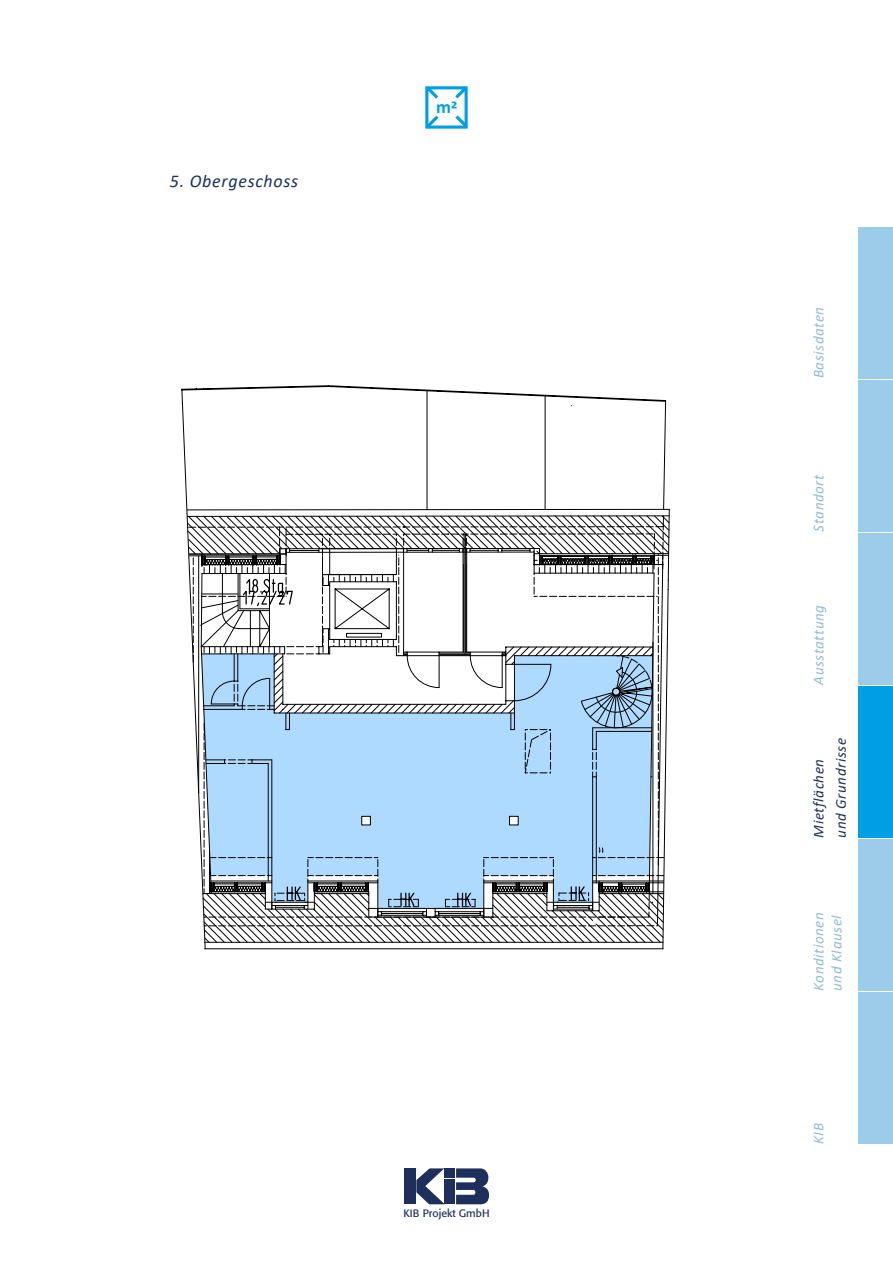
<style>
.page{position:relative;width:893px;height:1263px;background:#fff}
.page>*{position:absolute;margin:0;border:0;box-sizing:border-box;transform-origin:0 0}
.t1{font:700 18.45px "Calibri";color:#009fe3}
.t2{font:italic 18px "Calibri";letter-spacing:.04em;color:#1d305c}
.t3{font:italic 15px/18px "Calibri";letter-spacing:.04em;color:#91bcd8}
.t4{font:italic 15px/22.2px "Calibri";letter-spacing:.04em;color:#1d305c}
.t5{font:10.65px "Formata BQ";color:#1d305c}
</style>
<div class="page">
<svg style="left:456px;top:1168px;width:33px;height:36px"></svg>
<div style="left:404px;top:1168px;width:12px;height:36px;background:#1d305c"></div>
<svg style="left:416px;top:1168px;width:28px;height:36px"></svg>
<div style="left:444px;top:1179px;width:11px;height:25px;background:#1d305c"></div>
<div style="left:444px;top:1168px;width:11px;height:10px;background:#1d305c"></div>
<svg style="left:181px;top:385px;width:489px;height:565px"></svg>
<div style="left:425px;top:86px;width:43px;height:43px;border:3px solid #009fe3"></div>
<svg style="left:425px;top:112px;width:17px;height:17px"></svg>
<svg style="left:452px;top:86px;width:16px;height:16px"></svg>
<svg style="left:425px;top:86px;width:17px;height:16px"></svg>
<svg style="left:452px;top:112px;width:16px;height:17px"></svg>
<div style="left:859px;top:992px;width:34px;height:152px;background:#9dcbea"></div>
<div style="left:859px;top:227px;width:34px;height:151px;background:#9dcbea"></div>
<div style="left:859px;top:380px;width:34px;height:151px;background:#9dcbea"></div>
<div style="left:859px;top:533px;width:34px;height:152px;background:#9dcbea"></div>
<div style="left:859px;top:686px;width:34px;height:152px;background:#009fe3"></div>
<div style="left:859px;top:839px;width:34px;height:152px;background:#9dcbea"></div>
<p class="t2" style="left:170px;top:168px;width:130px">5. Obergeschoss</p>
<p class="t1" style="left:436px;top:95px;width:23px">m2</p>
<p class="t5" style="left:403px;top:1207px;width:88px">KIB Projekt GmbH</p>
<p class="t3" style="left:809px;top:378px;width:73px;rotate:-90deg">Basisdaten</p>
<p class="t3" style="left:809px;top:531px;width:58px;rotate:-90deg">Standort</p>
<p class="t3" style="left:809px;top:685px;width:81px;rotate:-90deg">Ausstattung</p>
<p class="t4" style="left:807px;top:838px;width:101px;rotate:-90deg">Mietflächen und Grundrisse</p>
<p class="t3" style="left:809px;top:991px;width:80px;rotate:-90deg">Konditionen und Klausel</p>
<p class="t3" style="left:809px;top:1144px;width:22px;rotate:-90deg">KIB</p>
</div>
